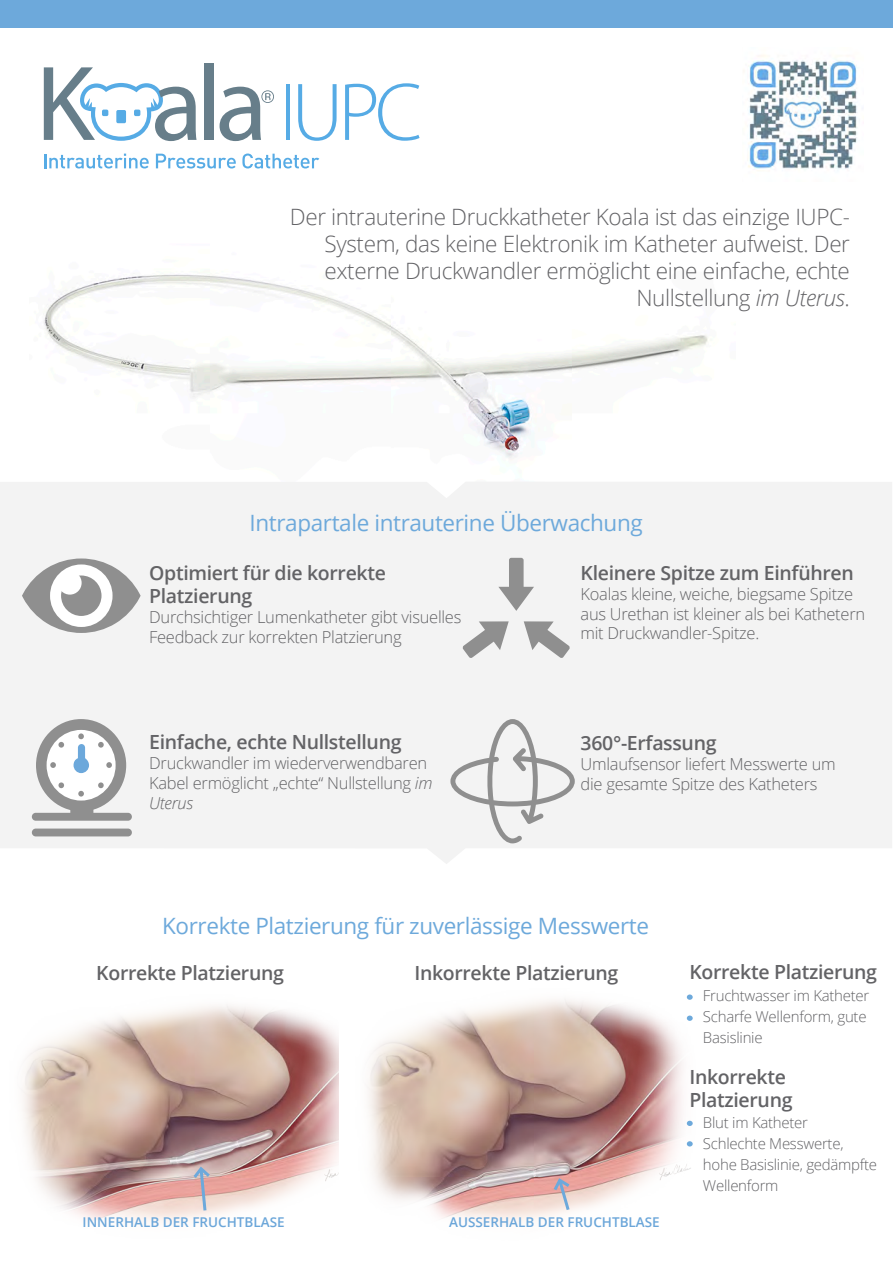
<style>
.page{position:relative;width:893px;height:1263px;background:#fff}
.page>*{position:absolute;margin:0;border:0;box-sizing:border-box;transform-origin:0 0}
.Headline{font:300 22.5px/27px "Open Sans";letter-spacing:-.015em;color:#636366;text-align:right}
.t1{font:22.5px "Open Sans";letter-spacing:-.015em;color:#6da9db}
.t2{font:600 19.5px/23.4px "Open Sans";letter-spacing:-.015em;color:#636366}
.t3{font:300 16.5px/19.8px "Open Sans";letter-spacing:-.015em;color:#636366}
.t4{font:300 15px/21px "Open Sans";letter-spacing:-.015em;color:#636366}
.t5{font:600 13.5px "Open Sans";color:#6ba6d9}
.s1{font-style:italic}
</style>
<div class="page">
<img style="left:367px;top:996px;width:325px;height:226px">
<img style="left:21px;top:1005px;width:317px;height:216px">
<div style="left:0;top:0;width:893px;height:27px;background:#6da9db"></div>
<img style="left:43px;top:274px;width:665px;height:184px">
<div style="left:0;top:482px;width:892px;height:382px;background:#f3f3f3"></div>
<svg style="left:44px;top:154px;width:105px;height:14px"></svg>
<svg style="left:156px;top:154px;width:80px;height:14px"></svg>
<svg style="left:242px;top:154px;width:77px;height:14px"></svg>
<svg style="left:44px;top:67px;width:153px;height:74px"></svg>
<div style="left:205px;top:64px;width:9px;height:76px;background:#677e8a"></div>
<hr style="left:286px;top:84px;width:4px;height:56px;background:#56abe5">
<svg style="left:298px;top:84px;width:39px;height:57px"></svg>
<svg style="left:345px;top:83px;width:75px;height:58px"></svg>
<svg style="left:220px;top:87px;width:54px;height:54px"></svg>
<svg style="left:687px;top:994px;width:6px;height:6px"></svg>
<svg style="left:687px;top:1015px;width:6px;height:6px"></svg>
<svg style="left:687px;top:1121px;width:6px;height:5px"></svg>
<svg style="left:687px;top:1141px;width:6px;height:5px"></svg>
<svg style="left:22px;top:558px;width:119px;height:75px"></svg>
<div style="left:50px;top:564px;width:63px;height:63px;border:11px solid #fff;border-radius:50%"></div>
<div style="left:58px;top:571px;width:24px;height:24px;background:#fff;border-radius:50%"></div>
<svg style="left:32px;top:719px;width:100px;height:117px"></svg>
<svg style="left:551px;top:1176px;width:22px;height:37px"></svg>
<svg style="left:498px;top:558px;width:36px;height:53px"></svg>
<svg style="left:462px;top:621px;width:47px;height:37px"></svg>
<svg style="left:524px;top:621px;width:46px;height:37px"></svg>
<svg style="left:450px;top:719px;width:125px;height:124px"></svg>
<svg style="left:190px;top:1164px;width:23px;height:50px"></svg>
<img style="left:748px;top:55px;width:109px;height:116px">
<p class="Headline" style="left:290px;top:203px;width:562px">Der intrauterine Druckkatheter Koala ist das einzige IUPC-System, das keine Elektronik im Katheter aufweist. Der externe Druckwandler ermöglicht eine einfache, echte Nullstellung <span class="s1">im Uterus</span>.</p>
<p class="t1" style="left:249px;top:508px;width:395px">Intrapartale intrauterine Überwachung</p>
<p class="t2" style="left:149px;top:561px;width:238px">Optimiert für die korrekte<br>Platzierung</p>
<p class="t3" style="left:149px;top:607px;width:314px">Durchsichtiger Lumenkatheter gibt visuelles<br>Feedback zur korrekten Platzierung</p>
<p class="t2" style="left:149px;top:730px;width:254px">Einfache, echte Nullstellung</p>
<p class="t3" style="left:149px;top:753px;width:285px">Druckwandler im wiederverwendbaren<br>Kabel ermöglicht „echte“ Nullstellung <span class="s1">im<br>Uterus</span></p>
<p class="t2" style="left:581px;top:561px;width:275px">Kleinere Spitze zum Einführen</p>
<p class="t3" style="left:581px;top:583px;width:286px">Koalas kleine, weiche, biegsame Spitze aus Urethan ist kleiner als bei Kathetern mit Druckwandler-Spitze.</p>
<p class="t2" style="left:581px;top:731px;width:137px">360°-Erfassung</p>
<p class="t3" style="left:581px;top:754px;width:257px">Umlaufsensor liefert Messwerte um die gesamte Spitze des Katheters</p>
<p class="t1" style="left:162px;top:910px;width:488px">Korrekte Platzierung für zuverlässige Messwerte</p>
<p class="t2" style="left:96px;top:961px;width:189px">Korrekte Platzierung</p>
<p class="t2" style="left:414px;top:961px;width:206px">Inkorrekte Platzierung</p>
<p class="t5" style="left:83px;top:1213px;width:204px">INNERHALB DER FRUCHTBLASE</p>
<p class="t5" style="left:449px;top:1213px;width:212px">AUSSERHALB DER FRUCHTBLASE</p>
<p class="t2" style="left:689px;top:960px;width:189px">Korrekte Platzierung</p>
<p class="t4" style="left:703px;top:984px;width:168px">Fruchtwasser im Katheter</p>
<p class="t4" style="left:703px;top:1005px;width:165px">Scharfe Wellenform, gute<br>Basislinie</p>
<p class="t2" style="left:689px;top:1065px;width:105px">Inkorrekte<br>Platzierung</p>
<p class="t4" style="left:703px;top:1112px;width:107px">Blut im Katheter</p>
<p class="t4" style="left:703px;top:1133px;width:176px">Schlechte Messwerte, hohe Basislinie, gedämpfte<br>Wellenform</p>
</div>
